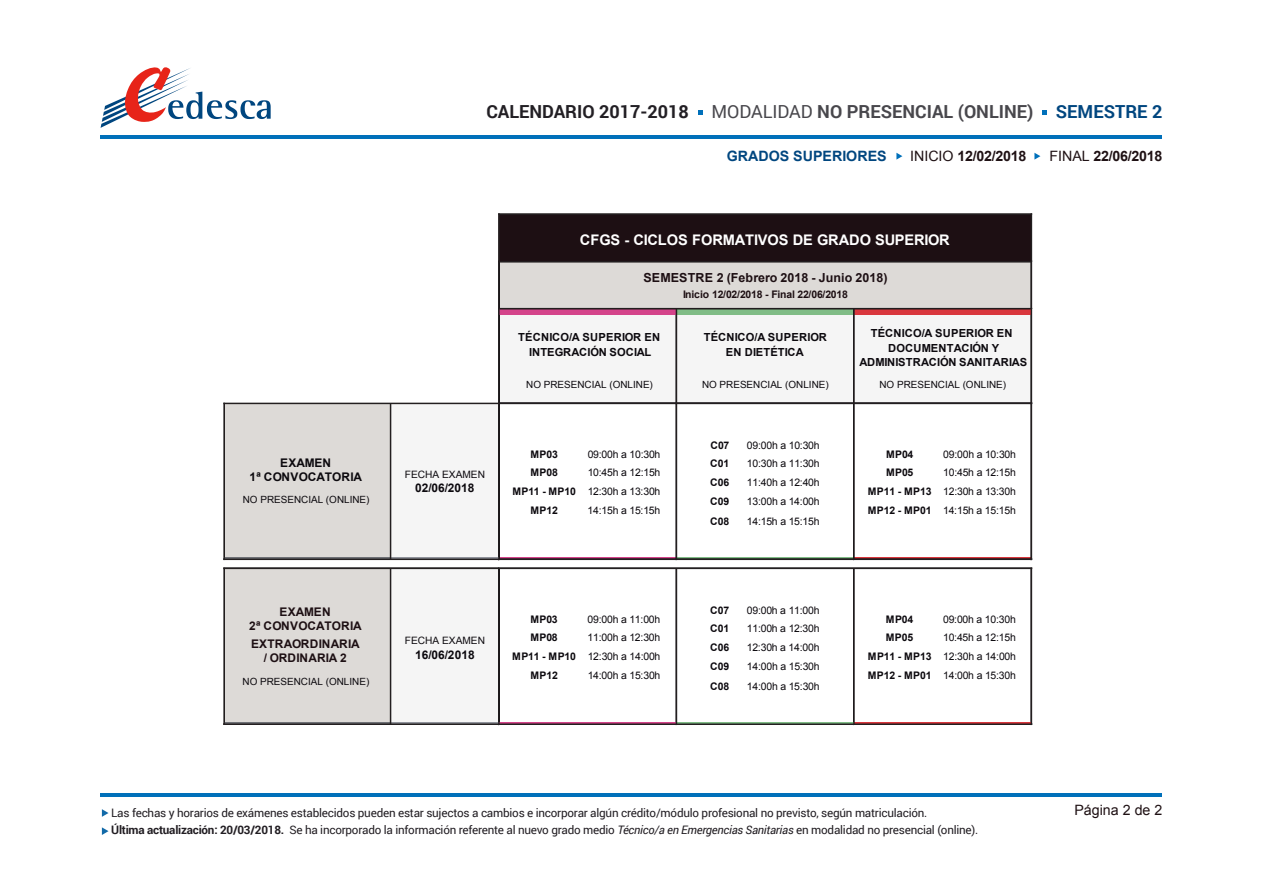
<style>
.page{position:relative;width:1263px;height:893px;background:#fff}
.page>*{position:absolute;margin:0;border:0;box-sizing:border-box;transform-origin:0 0}
.t1{font:700 18px "Roboto";color:#48474c}
.t2{font:700 14.55px "Arial";letter-spacing:-.005em;color:#fff}
.t3{font:700 14.25px "Arial";letter-spacing:-.02em;color:#1f1114}
.t4{font:700 14.25px "Arial";color:#00467f}
.t5{font:14.25px "Arial";color:#1f1114}
.t6{font:700 12.45px "Arial";letter-spacing:.005em;color:#1d0f13}
.t7{font:700 11.85px/14.2px "Arial";letter-spacing:.015em;color:#1d0f13;text-align:center}
.t8{font:700 11.85px/14.2px "Arial";letter-spacing:.005em;color:#0c090e;text-align:center}
.t9{font:11.7px/17.7px "Roboto";letter-spacing:-.02em;color:#221e23}
.t10{font:700 11.1px/14.5px "Arial";letter-spacing:.02em;color:#0c090e;text-align:center}
.t11{font:10.5px "Arial";letter-spacing:-.02em;color:#0c090e}
.t12{font:700 10.5px "Arial";color:#0c090e}
.t13{font:700 10.5px "Arial";letter-spacing:-.02em;color:#1d0f13}
.t14{font:10.2px "Arial";color:#0c090e}
.t15{font:9.9px "Arial";color:#0c090e}
.s1{color:#221f24}
.s2{font-weight:400}
.s3{color:#00467f}
.s4{font-weight:700}
.s5{font-style:italic}
</style>
<div class="page">
<svg style="left:1034px;top:153px;width:6px;height:7px"></svg>
<svg style="left:896px;top:153px;width:6px;height:7px"></svg>
<hr style="left:101px;top:135px;width:1061px;height:3px;background:#0070ba">
<svg style="left:1042px;top:110px;width:5px;height:5px"></svg>
<svg style="left:698px;top:110px;width:4px;height:5px"></svg>
<svg style="left:101px;top:67px;width:170px;height:61px"></svg>
<hr style="left:101px;top:793px;width:1061px;height:3px;background:#0070ba">
<div style="left:677px;top:309px;width:176px;height:6px;background:#80bc86"></div>
<div style="left:224px;top:404px;width:166px;height:153px;background:#dddad7"></div>
<div style="left:224px;top:569px;width:166px;height:156px;background:#dddad7"></div>
<div style="left:391px;top:404px;width:108px;height:153px;background:#f5f5f5"></div>
<div style="left:391px;top:569px;width:108px;height:156px;background:#f5f5f5"></div>
<hr style="left:854px;top:557px;width:177px;height:2px;background:#d9373d">
<hr style="left:677px;top:557px;width:176px;height:2px;background:#80bc86">
<hr style="left:499px;top:557px;width:177px;height:2px;background:#d4448a">
<div style="left:499px;top:261px;width:533px;height:47px;background:#dddad7"></div>
<div style="left:499px;top:315px;width:532px;height:89px;background:#f5f5f5"></div>
<hr style="left:1031px;top:404px;width:1px;height:156px;background:#0c090e">
<hr style="left:1031px;top:569px;width:1px;height:156px;background:#0c090e">
<hr style="left:854px;top:722px;width:177px;height:2px;background:#d9373d">
<hr style="left:499px;top:722px;width:177px;height:2px;background:#d4448a">
<hr style="left:677px;top:722px;width:176px;height:2px;background:#80bc86">
<div style="left:499px;top:309px;width:177px;height:6px;background:#d4448a"></div>
<div style="left:854px;top:309px;width:177px;height:6px;background:#d9373d"></div>
<hr style="left:391px;top:722px;width:108px;height:2px;background:#90939b">
<hr style="left:224px;top:722px;width:166px;height:2px;background:#6f7176">
<hr style="left:224px;top:557px;width:166px;height:2px;background:#6f7176">
<hr style="left:391px;top:557px;width:108px;height:2px;background:#90939b">
<div style="left:499px;top:214px;width:533px;height:48px;background:#1d0f13"></div>
<hr style="left:224px;top:403px;width:807px;height:1px;background:#231f20">
<hr style="left:499px;top:213px;width:532px;height:2px;background:#231f20">
<hr style="left:499px;top:261px;width:532px;height:2px;background:#231f20">
<hr style="left:499px;top:308px;width:532px;height:1px;background:#231f20">
<hr style="left:224px;top:559px;width:807px;height:1px;background:#231f20">
<hr style="left:224px;top:568px;width:807px;height:1px;background:#231f20">
<hr style="left:224px;top:723px;width:807px;height:2px;background:#231f20">
<hr style="left:223px;top:403px;width:2px;height:156px;background:#231f20">
<hr style="left:223px;top:568px;width:2px;height:156px;background:#231f20">
<hr style="left:390px;top:568px;width:1px;height:156px;background:#231f20">
<hr style="left:390px;top:403px;width:1px;height:156px;background:#231f20">
<hr style="left:498px;top:568px;width:2px;height:156px;background:#231f20">
<hr style="left:498px;top:214px;width:2px;height:345px;background:#231f20">
<hr style="left:1031px;top:214px;width:1px;height:345px;background:#231f20">
<hr style="left:1031px;top:568px;width:1px;height:156px;background:#231f20">
<hr style="left:676px;top:568px;width:1px;height:156px;background:#231f20">
<hr style="left:676px;top:309px;width:1px;height:250px;background:#231f20">
<hr style="left:853px;top:309px;width:2px;height:250px;background:#231f20">
<hr style="left:853px;top:568px;width:2px;height:156px;background:#231f20">
<svg style="left:102px;top:809px;width:7px;height:8px"></svg>
<svg style="left:102px;top:827px;width:7px;height:8px"></svg>
<h1 class="t1" style="left:486px;top:99px;width:677px"><span class="s1">CALENDARIO 2017-2018</span> <span class="s2">MODALIDAD</span> NO PRESENCIAL (ONLINE) <span class="s3">SEMESTRE 2</span></h1>
<h3 class="t4" style="left:727px;top:147px;width:161px">GRADOS SUPERIORES</h3>
<h3 class="t3" style="left:910px;top:147px;width:118px"><span class="s2">INICIO</span> 12/02/2018</h3>
<h3 class="t3" style="left:1049px;top:147px;width:114px"><span class="s2">FINAL</span> 22/06/2018</h3>
<h2 class="t2" style="left:580px;top:230px;width:371px">CFGS - CICLOS FORMATIVOS DE GRADO SUPERIOR</h2>
<p class="t6" style="left:643px;top:269px;width:246px">SEMESTRE 2 (Febrero 2018 - Junio 2018)</p>
<p class="t13" style="left:683px;top:287px;width:166px">Inicio 12/02/2018 - Final 22/06/2018</p>
<p class="t10" style="left:518px;top:330px;width:143px">TÉCNICO/A SUPERIOR EN<br>INTEGRACIÓN SOCIAL</p>
<p class="t10" style="left:859px;top:326px;width:169px">TÉCNICO/A SUPERIOR EN<br>DOCUMENTACIÓN Y<br>ADMINISTRACIÓN SANITARIAS</p>
<p class="t10" style="left:704px;top:330px;width:124px">TÉCNICO/A SUPERIOR<br>EN DIETÉTICA</p>
<p class="t8" style="left:250px;top:456px;width:114px">EXAMEN<br>1ª CONVOCATORIA</p>
<p class="t15" style="left:243px;top:493px;width:128px">NO PRESENCIAL (ONLINE)</p>
<p class="t7" style="left:249px;top:605px;width:114px">EXAMEN<br>2ª CONVOCATORIA</p>
<p class="t7" style="left:251px;top:637px;width:110px">EXTRAORDINARIA / ORDINARIA 2</p>
<p class="t15" style="left:243px;top:675px;width:128px">NO PRESENCIAL (ONLINE)</p>
<p class="t14" style="left:405px;top:467px;width:82px">FECHA EXAMEN</p>
<p class="t8" style="left:415px;top:481px;width:61px">02/06/2018</p>
<p class="t15" style="left:526px;top:378px;width:128px">NO PRESENCIAL (ONLINE)</p>
<p class="t15" style="left:702px;top:378px;width:128px">NO PRESENCIAL (ONLINE)</p>
<p class="t15" style="left:879px;top:378px;width:128px">NO PRESENCIAL (ONLINE)</p>
<p class="t12" style="left:710px;top:438px;width:21px">C07</p>
<p class="t11" style="left:747px;top:438px;width:74px">09:00h a 10:30h</p>
<p class="t12" style="left:530px;top:447px;width:29px">MP03</p>
<p class="t11" style="left:588px;top:447px;width:74px">09:00h a 10:30h</p>
<p class="t12" style="left:886px;top:447px;width:29px">MP04</p>
<p class="t11" style="left:943px;top:447px;width:74px">09:00h a 10:30h</p>
<p class="t12" style="left:710px;top:456px;width:21px">C01</p>
<p class="t11" style="left:747px;top:456px;width:74px">10:30h a 11:30h</p>
<p class="t12" style="left:530px;top:465px;width:29px">MP08</p>
<p class="t11" style="left:588px;top:465px;width:74px">10:45h a 12:15h</p>
<p class="t12" style="left:886px;top:465px;width:29px">MP05</p>
<p class="t11" style="left:943px;top:465px;width:74px">10:45h a 12:15h</p>
<p class="t12" style="left:710px;top:475px;width:21px">C06</p>
<p class="t11" style="left:747px;top:476px;width:74px">11:40h a 12:40h</p>
<p class="t11" style="left:512px;top:485px;width:149px"><span class="s4">MP11 - MP10</span> 12:30h a 13:30h</p>
<p class="t11" style="left:868px;top:485px;width:149px"><span class="s4">MP11 - MP13</span> 12:30h a 13:30h</p>
<p class="t12" style="left:710px;top:495px;width:21px">C09</p>
<p class="t11" style="left:747px;top:495px;width:74px">13:00h a 14:00h</p>
<p class="t12" style="left:530px;top:504px;width:29px">MP12</p>
<p class="t11" style="left:588px;top:504px;width:74px">14:15h a 15:15h</p>
<p class="t11" style="left:868px;top:504px;width:149px"><span class="s4">MP12 - MP01</span> 14:15h a 15:15h</p>
<p class="t12" style="left:710px;top:514px;width:21px">C08</p>
<p class="t11" style="left:747px;top:514px;width:74px">14:15h a 15:15h</p>
<p class="t14" style="left:405px;top:634px;width:82px">FECHA EXAMEN</p>
<p class="t8" style="left:415px;top:648px;width:61px">16/06/2018</p>
<p class="t12" style="left:710px;top:603px;width:21px">C07</p>
<p class="t11" style="left:747px;top:603px;width:74px">09:00h a 11:00h</p>
<p class="t12" style="left:530px;top:612px;width:29px">MP03</p>
<p class="t11" style="left:588px;top:612px;width:74px">09:00h a 11:00h</p>
<p class="t12" style="left:886px;top:612px;width:29px">MP04</p>
<p class="t11" style="left:943px;top:612px;width:74px">09:00h a 10:30h</p>
<p class="t12" style="left:710px;top:621px;width:21px">C01</p>
<p class="t11" style="left:747px;top:621px;width:74px">11:00h a 12:30h</p>
<p class="t12" style="left:530px;top:630px;width:29px">MP08</p>
<p class="t11" style="left:588px;top:630px;width:74px">11:00h a 12:30h</p>
<p class="t12" style="left:886px;top:630px;width:29px">MP05</p>
<p class="t11" style="left:943px;top:630px;width:74px">10:45h a 12:15h</p>
<p class="t12" style="left:710px;top:640px;width:21px">C06</p>
<p class="t11" style="left:747px;top:640px;width:74px">12:30h a 14:00h</p>
<p class="t11" style="left:512px;top:649px;width:150px"><span class="s4">MP11 - MP10</span> 12:30h a 14:00h</p>
<p class="t11" style="left:868px;top:649px;width:149px"><span class="s4">MP11 - MP13</span> 12:30h a 14:00h</p>
<p class="t12" style="left:710px;top:660px;width:21px">C09</p>
<p class="t11" style="left:747px;top:660px;width:74px">14:00h a 15:30h</p>
<p class="t12" style="left:530px;top:669px;width:29px">MP12</p>
<p class="t11" style="left:588px;top:669px;width:74px">14:00h a 15:30h</p>
<p class="t11" style="left:868px;top:669px;width:149px"><span class="s4">MP12 - MP01</span> 14:00h a 15:30h</p>
<p class="t12" style="left:710px;top:679px;width:21px">C08</p>
<p class="t11" style="left:747px;top:679px;width:74px">14:00h a 15:30h</p>
<p class="t9" style="left:111px;top:803px;width:869px">Las fechas y horarios de exámenes establecidos pueden estar sujectos a cambios e incorporar algún crédito/módulo profesional no previsto, según matriculación.<br><span class="s4">Última actualización: 20/03/2018.</span> Se ha incorporado la información referente al nuevo grado medio <span class="s5">Técnico/a en Emergencias Sanitarias</span> en modalidad no presencial (online).</p>
<h3 class="t5" style="left:1074px;top:801px;width:89px">Página 2 de 2</h3>
</div>
